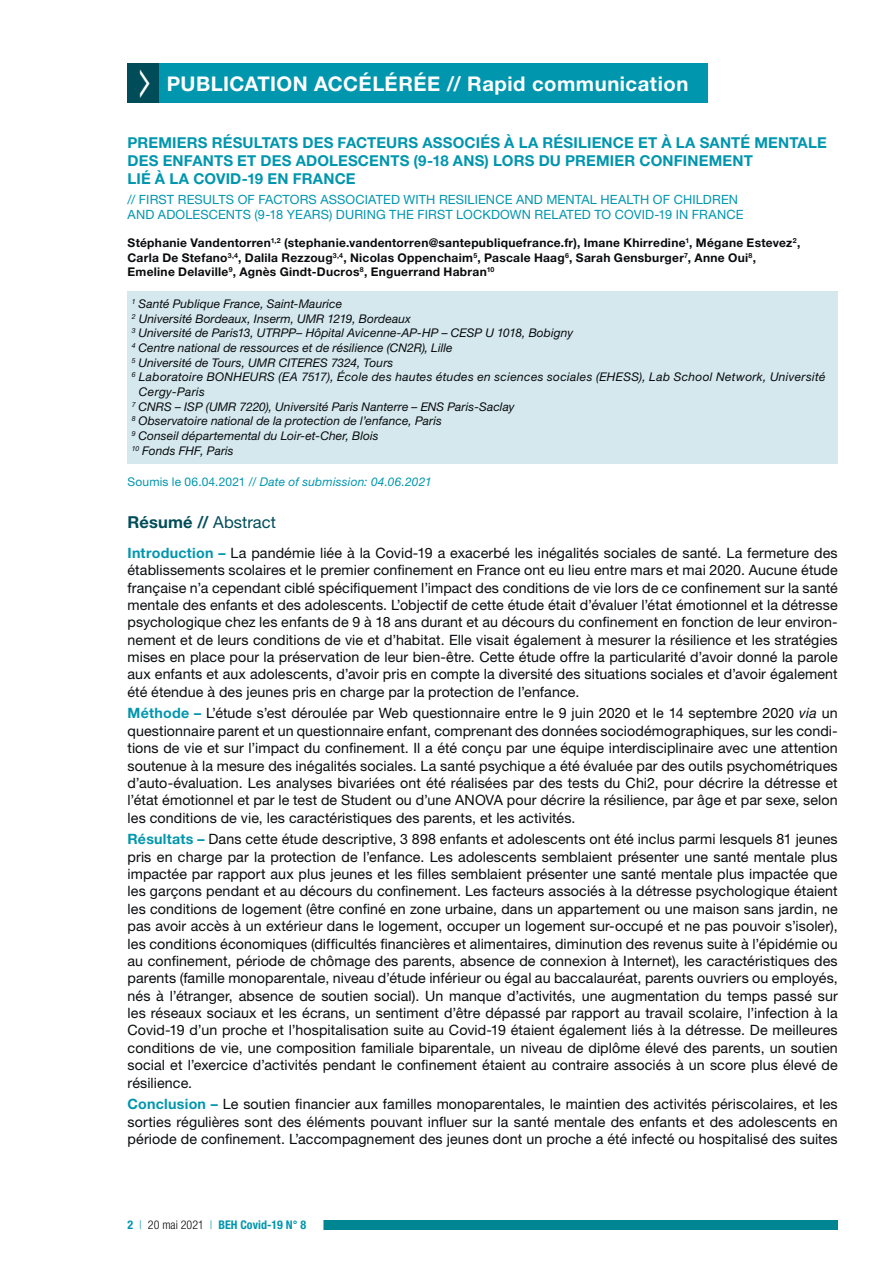
<style>
.page{position:relative;width:893px;height:1263px;background:#fff}
.page>*{position:absolute;margin:0;border:0;box-sizing:border-box;transform-origin:0 0}
.t1{font:700 20.25px "Helvetica Neue LT Std";letter-spacing:.025em;color:#fff}
.t2{font:700 16.5px "Helvetica Neue LT Std";letter-spacing:.01em;color:#004d59}
.t3{font:700 15px/18.3px "Helvetica Neue LT Std";letter-spacing:.01em;color:#0096ae}
.t4{font:14.25px/17.4px "Helvetica Neue LT Std";letter-spacing:.005em;color:#090b0d;text-align:justify}
.t5{font:12.75px/15.6px "Helvetica Neue LT Std";letter-spacing:.01em;color:#0096ae}
.t6{font:italic 12px "Helvetica Neue LT Std";letter-spacing:.01em;color:#090b0d}
.t7{font:700 12px/14.7px "Helvetica Neue LT Std";letter-spacing:.025em;color:#090b0d}
.t8{font:italic 12px "Helvetica Neue LT Std";letter-spacing:.015em;color:#0096ae}
.t9{font:700 condensed 12px "Helvetica Neue LT Std";color:#0096ae}
.t10{font:italic 12px "Helvetica Neue LT Std";letter-spacing:.03em;color:#090b0d}
.s1{font-style:normal}
.s2{font-weight:400}
.s3{font-weight:700;color:#0096ae}
.s4{font-style:italic}
.s5{font-weight:300}
.s6{font-weight:300;color:#090b0d}
</style>
<div class="page">
<div style="left:242px;top:1221px;width:596px;height:9px;background:#008593"></div>
<div style="left:110px;top:1219px;width:213px;height:12px;background:#fff"></div>
<div style="left:456px;top:64px;width:252px;height:39px;background:#0096ae"></div>
<div style="left:159px;top:64px;width:307px;height:39px;background:#0096ae"></div>
<div style="left:128px;top:291px;width:710px;height:172px;background:#d4e8ee"></div>
<div style="left:128px;top:64px;width:31px;height:39px;background:#004d59"></div>
<h1 class="t1" style="left:167px;top:71px;width:523px">PUBLICATION ACCÉLÉRÉE // Rapid communication</h1>
<p class="t3" style="left:128px;top:133px;width:701px">PREMIERS RÉSULTATS DES FACTEURS ASSOCIÉS À LA RÉSILIENCE ET À LA SANTÉ MENTALE<br>DES ENFANTS ET DES ADOLESCENTS (9-18 ANS) LORS DU PREMIER CONFINEMENT<br>LIÉ À LA COVID-19 EN FRANCE</p>
<p class="t5" style="left:128px;top:191px;width:617px">// FIRST RESULTS OF FACTORS ASSOCIATED WITH RESILIENCE AND MENTAL HEALTH OF CHILDREN<br>AND ADOLESCENTS (9-18 YEARS) DURING THE FIRST LOCKDOWN RELATED TO COVID-19 IN FRANCE</p>
<p class="t7" style="left:128px;top:235px;width:674px">Stéphanie Vandentorren<sup>1,2</sup> (stephanie.vandentorren@santepubliquefrance.fr), Imane Khirredine<sup>1</sup>, Mégane Estevez<sup>2</sup>,<br>Carla De Stefano<sup>3,4</sup>, Dalila Rezzoug<sup>3,4</sup>, Nicolas Oppenchaim<sup>5</sup>, Pascale Haag<sup>6</sup>, Sarah Gensburger<sup>7</sup>, Anne Oui<sup>8</sup>,<br>Emeline Delaville<sup>9</sup>, Agnès Gindt-Ducros<sup>8</sup>, Enguerrand Habran<sup>10</sup></p>
<p class="t6" style="left:132px;top:296px;width:212px"><sup>1</sup> Santé Publique France, Saint-Maurice</p>
<p class="t6" style="left:132px;top:311px;width:281px"><sup>2</sup> Université Bordeaux, Inserm, UMR 1219, Bordeaux</p>
<p class="t6" style="left:132px;top:326px;width:443px"><sup>3</sup> Université de Paris13, UTRPP– Hôpital Avicenne-AP-HP – CESP U 1018, Bobigny</p>
<p class="t6" style="left:132px;top:340px;width:322px"><sup>4</sup> Centre national de ressources et de résilience (CN2R), Lille</p>
<p class="t6" style="left:132px;top:355px;width:263px"><sup>5</sup> Université de Tours, UMR CITERES 7324, Tours</p>
<p class="t6" style="left:132px;top:370px;width:695px"><sup>6</sup> Laboratoire BONHEURS (EA 7517), École des hautes études en sciences sociales (EHESS), Lab School Network, Université</p>
<p class="t10" style="left:139px;top:384px;width:68px">Cergy-Paris</p>
<p class="t6" style="left:132px;top:399px;width:384px"><sup>7</sup> CNRS – ISP (UMR 7220), Université Paris Nanterre – ENS Paris-Saclay</p>
<p class="t6" style="left:132px;top:414px;width:311px"><sup>8</sup> Observatoire national de la protection de l’enfance, Paris</p>
<p class="t6" style="left:132px;top:428px;width:248px"><sup>9</sup> Conseil départemental du Loir-et-Cher, Blois</p>
<p class="t6" style="left:132px;top:443px;width:103px"><sup>10</sup> Fonds FHF, Paris</p>
<p class="t8" style="left:128px;top:475px;width:306px"><span class="s1">Soumis le 06.04.2021 //</span> Date of submission: 04.06.2021</p>
<p class="t2" style="left:128px;top:512px;width:150px">Résumé // <span class="s2">Abstract</span></p>
<p class="t4" style="left:128px;top:544px;width:712px"><span class="s3">Introduction –</span> La pandémie liée à la Covid-19 a exacerbé les inégalités sociales de santé. La fermeture des établissements scolaires et le premier confinement en France ont eu lieu entre mars et mai 2020. Aucune étude française n’a cependant ciblé spécifiquement l’impact des conditions de vie lors de ce confinement sur la santé mentale des enfants et des adolescents. L’objectif de cette étude était d’évaluer l’état émotionnel et la détresse psychologique chez les enfants de 9 à 18 ans durant et au décours du confinement en fonction de leur environ&shy;nement et de leurs conditions de vie et d’habitat. Elle visait également à mesurer la résilience et les stratégies mises en place pour la préservation de leur bien-être. Cette étude offre la particularité d’avoir donné la parole aux enfants et aux adolescents, d’avoir pris en compte la diversité des situations sociales et d’avoir également été étendue à des jeunes pris en charge par la protection de l’enfance.</p>
<p class="t4" style="left:128px;top:704px;width:712px"><span class="s3">Méthode –</span> L’étude s’est déroulée par Web questionnaire entre le 9 juin 2020 et le 14 septembre 2020 <span class="s4">via</span> un questionnaire parent et un questionnaire enfant, comprenant des données sociodémographiques, sur les condi&shy;tions de vie et sur l’impact du confinement. Il a été conçu par une équipe interdisciplinaire avec une attention soutenue à la mesure des inégalités sociales. La santé psychique a été évaluée par des outils psychométriques d’auto-évaluation. Les analyses bivariées ont été réalisées par des tests du Chi2, pour décrire la détresse et l’état émotionnel et par le test de Student ou d’une ANOVA pour décrire la résilience, par âge et par sexe, selon les conditions de vie, les caractéristiques des parents, et les activités.</p>
<p class="t4" style="left:128px;top:830px;width:712px"><span class="s3">Résultats –</span> Dans cette étude descriptive, 3 898 enfants et adolescents ont été inclus parmi lesquels 81 jeunes pris en charge par la protection de l’enfance. Les adolescents semblaient présenter une santé mentale plus impactée par rapport aux plus jeunes et les filles semblaient présenter une santé mentale plus impactée que les garçons pendant et au décours du confinement. Les facteurs associés à la détresse psychologique étaient les conditions de logement (être confiné en zone urbaine, dans un appartement ou une maison sans jardin, ne pas avoir accès à un extérieur dans le logement, occuper un logement sur-occupé et ne pas pouvoir s’isoler), les conditions économiques (difficultés financières et alimentaires, diminution des revenus suite à l’épidémie ou au confinement, période de chômage des parents, absence de connexion à Internet), les caractéristiques des parents (famille monoparentale, niveau d’étude inférieur ou égal au baccalauréat, parents ouvriers ou employés, nés à l’étranger, absence de soutien social). Un manque d’activités, une augmentation du temps passé sur les réseaux sociaux et les écrans, un sentiment d’être dépassé par rapport au travail scolaire, l’infection à la Covid-19 d’un proche et l’hospitalisation suite au Covid-19 étaient également liés à la détresse. De meilleures conditions de vie, une composition familiale biparentale, un niveau de diplôme élevé des parents, un soutien social et l’exercice d’activités pendant le confinement étaient au contraire associés à un score plus élevé de résilience.</p>
<p class="t4" style="left:128px;top:1095px;width:712px"><span class="s3">Conclusion –</span> Le soutien financier aux familles monoparentales, le maintien des activités périscolaires, et les sorties régulières sont des éléments pouvant influer sur la santé mentale des enfants et des adolescents en période de confinement. L’accompagnement des jeunes dont un proche a été infecté ou hospitalisé des suites</p>
<p class="t9" style="left:128px;top:1217px;width:180px">2 <span class="s5">|</span> <span class="s6">20 mai 2021</span> <span class="s5">|</span> BEH Covid-19 N° 8</p>
</div>
